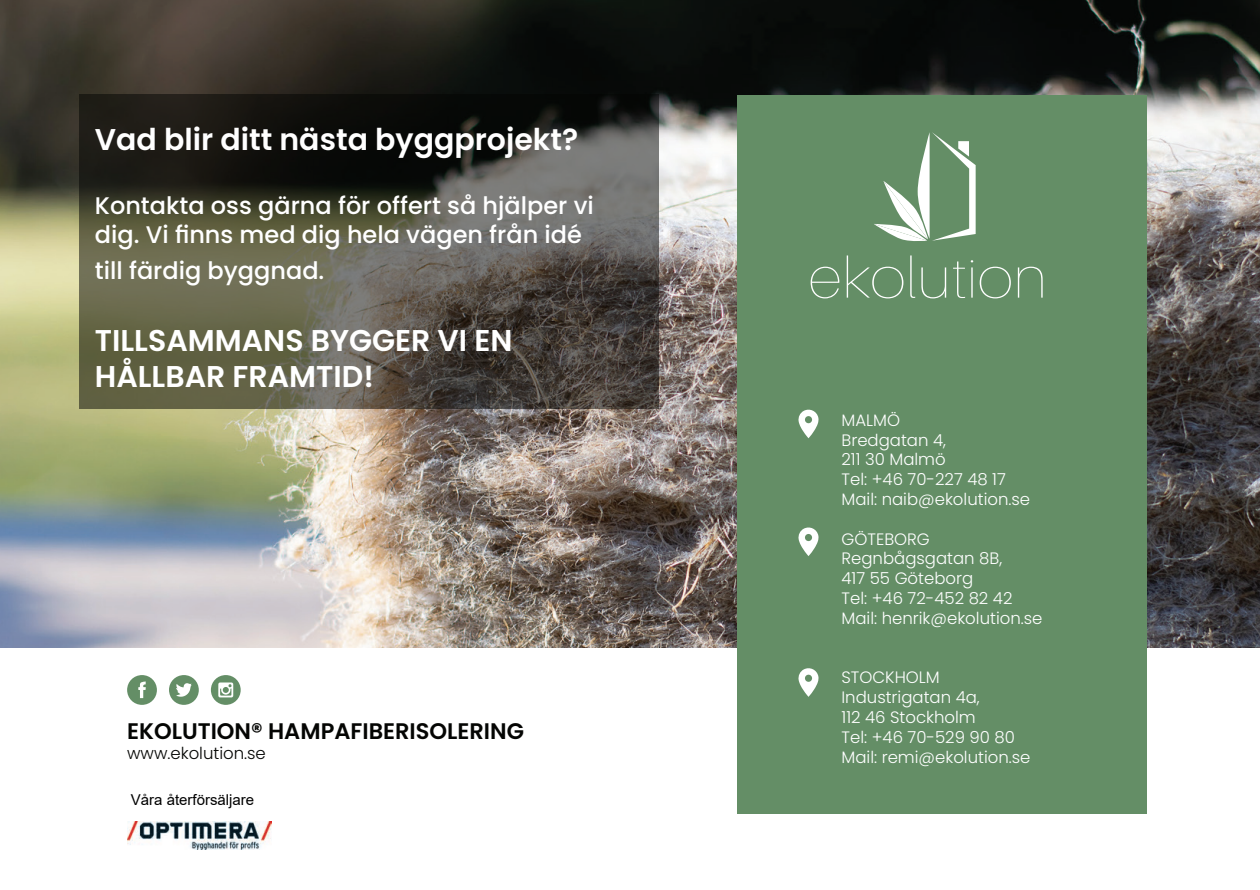
<style>
.page{position:relative;width:1260px;height:890px;background:#fff}
.page>*{position:absolute;margin:0;border:0;box-sizing:border-box;transform-origin:0 0}
.t1{font:600 30px/36px "Poppins";color:#fff}
.t2{font:500 24px/28.8px "Poppins";color:#fff}
.t3{font:600 22.5px "Poppins";color:#040503}
.t4{font:300 16.5px/19.8px "Poppins";color:#fff}
.t5{font:300 16.5px "Poppins";color:#040503}
.t6{font:15px "Arial";color:#000101}
</style>
<div class="page">
<img style="left:0;top:0;width:1259px;height:647px">
<svg style="left:79px;top:94px;width:579px;height:314px;background:#4b493d"></svg>
<div style="left:737px;top:95px;width:409px;height:717px;background:#648e66"></div>
<svg style="left:798px;top:409px;width:20px;height:29px"></svg>
<svg style="left:798px;top:527px;width:20px;height:29px"></svg>
<svg style="left:798px;top:668px;width:20px;height:28px"></svg>
<svg style="left:874px;top:132px;width:101px;height:109px"></svg>
<svg style="left:810px;top:266px;width:29px;height:32px"></svg>
<svg style="left:846px;top:255px;width:57px;height:43px"></svg>
<svg style="left:910px;top:255px;width:5px;height:43px"></svg>
<svg style="left:921px;top:267px;width:25px;height:31px"></svg>
<svg style="left:953px;top:260px;width:20px;height:38px"></svg>
<hr style="left:971px;top:267px;width:1px;height:30px;background:#fff">
<svg style="left:979px;top:266px;width:31px;height:32px"></svg>
<svg style="left:1017px;top:266px;width:25px;height:31px"></svg>
<svg style="left:127px;top:675px;width:30px;height:29px"></svg>
<svg style="left:169px;top:675px;width:30px;height:29px"></svg>
<svg style="left:211px;top:675px;width:30px;height:29px"></svg>
<img style="left:127px;top:821px;width:145px;height:28px">
<h1 class="t1" style="left:95px;top:121px;width:485px">Vad blir ditt nästa byggprojekt?</h1>
<h2 class="t2" style="left:95px;top:192px;width:500px">Kontakta oss gärna för offert så hjälper vi dig. Vi finns med dig hela vägen från idé</h2>
<h2 class="t2" style="left:95px;top:256px;width:231px">till färdig byggnad.</h2>
<h1 class="t1" style="left:95px;top:323px;width:419px">TILLSAMMANS BYGGER VI EN<br>HÅLLBAR FRAMTID!</h1>
<h3 class="t3" style="left:127px;top:717px;width:398px">EKOLUTION® HAMPAFIBERISOLERING</h3>
<p class="t5" style="left:127px;top:743px;width:140px">www.ekolution.se</p>
<p class="t6" style="left:131px;top:789px;width:125px">Våra återförsäljare</p>
<p class="t4" style="left:841px;top:410px;width:190px">MALMÖ<br>Bredgatan 4,<br>211 30 Malmö<br>Tel: +46 70-227 48 17<br>Mail: naib@ekolution.se</p>
<p class="t4" style="left:841px;top:529px;width:202px">GÖTEBORG<br>Regnbågsgatan 8B,<br>417 55 Göteborg<br>Tel: +46 72-452 82 42<br>Mail: henrik@ekolution.se</p>
<p class="t4" style="left:841px;top:667px;width:190px">STOCKHOLM<br>Industrigatan 4a,<br>112 46 Stockholm<br>Tel: +46 70-529 90 80<br>Mail: remi@ekolution.se</p>
</div>
